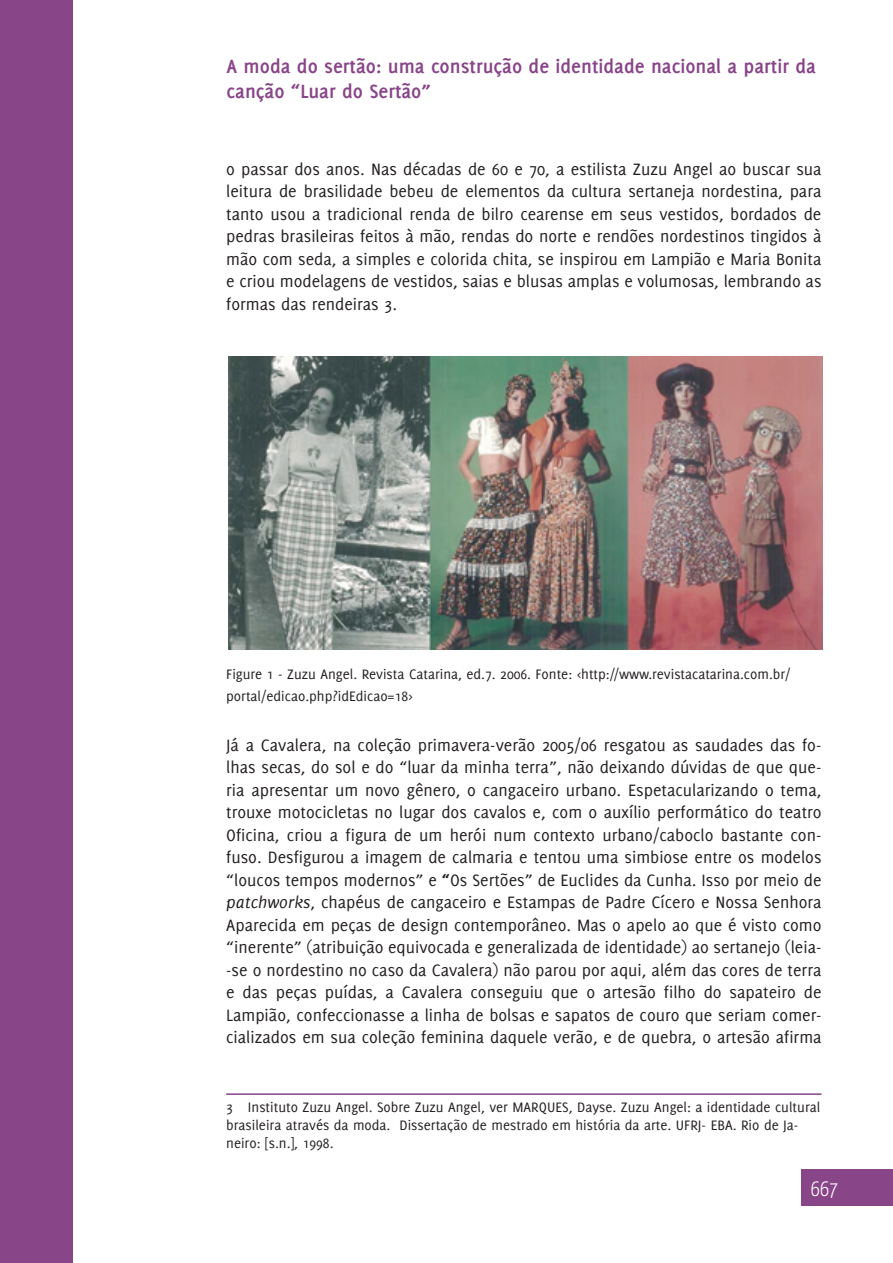
<style>
.page{position:relative;width:893px;height:1263px;background:#fff}
.page>*{position:absolute;margin:0;border:0;box-sizing:border-box;transform-origin:0 0}
.t1{font:700 21px/25.2px "Delicious";color:#884588}
.t2{font:300 21px "Yanone Kaffeesatz";color:#fff}
.t3{font:18px/22.5px "Delicious";color:#231f20;text-align:justify}
.t4{font:15px/18px "Delicious";color:#231f20}
.s1{font-weight:700}
.s2{font-style:italic}
</style>
<div class="page">
<div style="left:0;top:0;width:72px;height:1263px;background:#884588"></div>
<div style="left:802px;top:1170px;width:91px;height:36px;background:#884588"></div>
<hr style="left:226px;top:1093px;width:595px;height:2px;background:#884588">
<img style="left:229px;top:356px;width:594px;height:293px">
<p class="t1" style="left:227px;top:53px;width:591px">A moda do sertão: uma construção de identidade nacional a partir da canção “Luar do Sertão”</p>
<p class="t3" style="left:226px;top:158px;width:597px">o passar dos anos. Nas décadas de 60 e 70, a estilista Zuzu Angel ao buscar sua leitura de brasilidade bebeu de elementos da cultura sertaneja nordestina, para tanto usou a tradicional renda de bilro cearense em seus vestidos, bordados de pedras brasileiras feitos à mão, rendas do norte e rendões nordestinos tingidos à mão com seda, a simples e colorida chita, se inspirou em Lampião e Maria Bonita e criou modelagens de vestidos, saias e blusas amplas e volumosas, lembrando as formas das rendeiras 3.</p>
<p class="t4" style="left:226px;top:662px;width:566px;line-height:22.5px">Figure 1 - Zuzu Angel. Revista Catarina, ed.7. 2006. Fonte: &lt;http://www.revistacatarina.com.br/ portal/edicao.php?idEdicao=18&gt;</p>
<p class="t3" style="left:226px;top:733px;width:597px">Já a Cavalera, na coleção primavera-verão 2005/06 resgatou as saudades das fo&shy;lhas secas, do sol e do “luar da minha terra”, não deixando dúvidas de que que&shy;ria apresentar um novo gênero, o cangaceiro urbano. Espetacularizando o tema, trouxe motocicletas no lugar dos cavalos e, com o auxílio performático do teatro Oficina, criou a figura de um herói num contexto urbano/caboclo bastante con&shy;fuso. Desfigurou a imagem de calmaria e tentou uma simbiose entre os modelos “loucos tempos modernos” e <span class="s1">“</span>Os Sertões” de Euclides da Cunha. Isso por meio de <span class="s2">patchworks</span>, chapéus de cangaceiro e Estampas de Padre Cícero e Nossa Senhora Aparecida em peças de design contemporâneo. Mas o apelo ao que é visto como “inerente” (atribuição equivocada e generalizada de identidade) ao sertanejo (leia--se o nordestino no caso da Cavalera) não parou por aqui, além das cores de terra e das peças puídas, a Cavalera conseguiu que o artesão filho do sapateiro de Lampião, confeccionasse a linha de bolsas e sapatos de couro que seriam comer&shy;cializados em sua coleção feminina daquele verão, e de quebra, o artesão afirma</p>
<p class="t4" style="left:226px;top:1098px;width:596px">3 Instituto Zuzu Angel. Sobre Zuzu Angel, ver MARQUES, Dayse. Zuzu Angel: a identidade cultural brasileira através da moda. Dissertação de mestrado em história da arte. UFRJ- EBA. Rio de Ja&shy;neiro: [s.n.], 1998.</p>
<p class="t2" style="left:811px;top:1176px;width:29px">667</p>
</div>
